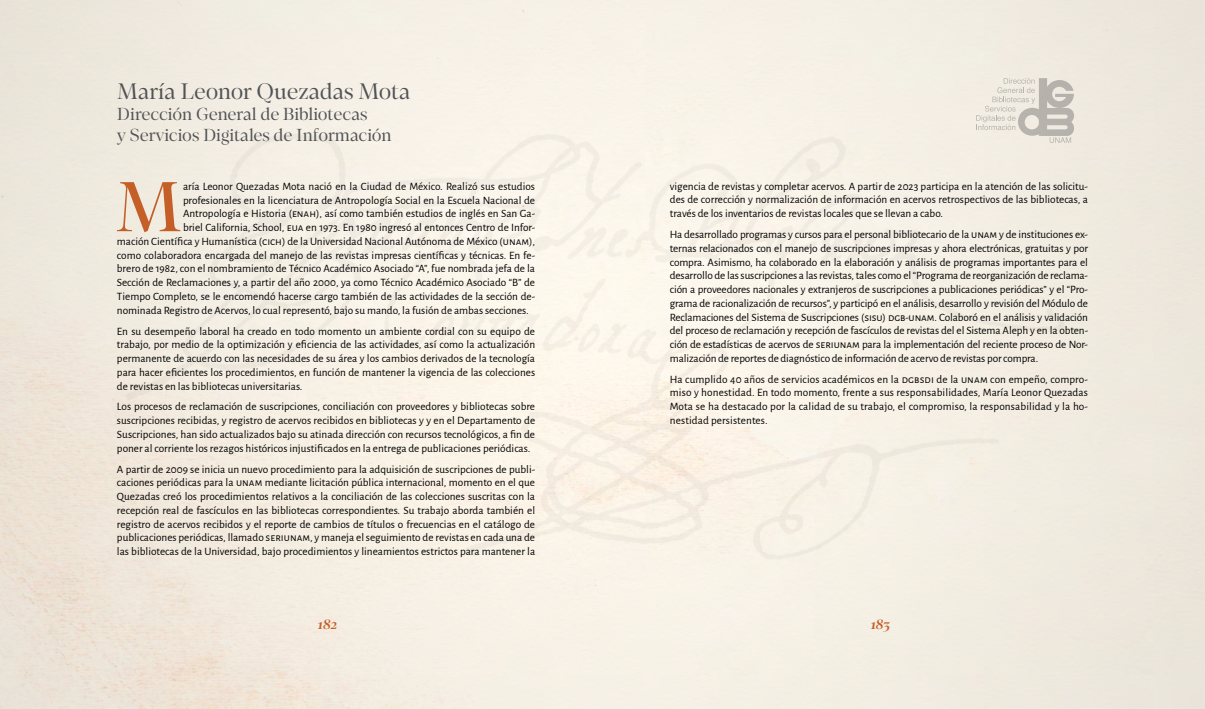
<style>
.page{position:relative;width:1205px;height:709px;background:#fff}
.page>*{position:absolute;margin:0;border:0;box-sizing:border-box;transform-origin:0 0}
.t1{font:200 70.88px "Loretta Display VF";color:#c55f28}
.t2{font:22.5px "Loretta Regular Display";color:#525355}
.t3{font:17.5px/21px "Loretta Regular Display";letter-spacing:-.005em;color:#525355}
.t4{font:italic 200 13.75px "Loretta Display VF";letter-spacing:-.025em;color:#c55f28}
.t5{font:11.25px/13.8px "Alegreya Sans";color:#000;text-align:justify}
</style>
<div class="page">
<svg style="left:976px;top:78px;width:98px;height:65px;background:#dcd7cf"></svg>
<h2 class="t2" style="left:117px;top:75px;width:295px">María Leonor Quezadas Mota</h2>
<h3 class="t3" style="left:117px;top:102px;width:276px">Dirección General de Bibliotecas<br>y Servicios Digitales de Información</h3>
<h1 class="t1" style="left:115px;top:160px;width:70px">M</h1>
<p class="t5" style="left:183px;top:179px;width:354px">aría Leonor Quezadas Mota nació en la Ciudad de México. Realizó sus estudios</p>
<p class="t5" style="left:183px;top:192px;width:354px">profesionales en la licenciatura de Antropología Social en la Escuela Nacional de</p>
<p class="t5" style="left:183px;top:206px;width:354px">Antropología e Historia (enah), así como también estudios de inglés en San Ga-</p>
<p class="t5" style="left:183px;top:220px;width:354px">briel California, School, eua en 1973. En 1980 ingresó al entonces Centro de Infor-</p>
<p class="t5" style="left:117px;top:234px;width:420px">mación Científica y Humanística (cich) de la Universidad Nacional Autónoma de México (unam),</p>
<p class="t5" style="left:117px;top:247px;width:420px">como colaboradora encargada del manejo de las revistas impresas científicas y técnicas. En fe-</p>
<p class="t5" style="left:117px;top:261px;width:420px">brero de 1982, con el nombramiento de Técnico Académico Asociado “A”, fue nombrada jefa de la</p>
<p class="t5" style="left:117px;top:275px;width:420px">Sección de Reclamaciones y, a partir del año 2000, ya como Técnico Académico Asociado “B” de</p>
<p class="t5" style="left:117px;top:289px;width:420px">Tiempo Completo, se le encomendó hacerse cargo también de las actividades de la sección de-</p>
<p class="t5" style="left:117px;top:302px;width:413px">nominada Registro de Acervos, lo cual representó, bajo su mando, la fusión de ambas secciones.</p>
<p class="t5" style="left:117px;top:323px;width:420px">En su desempeño laboral ha creado en todo momento un ambiente cordial con su equipo de trabajo, por medio de la optimización y eficiencia de las actividades, así como la actualización permanente de acuerdo con las necesidades de su área y los cambios derivados de la tecnología para hacer eficientes los procedimientos, en función de mantener la vigencia de las colecciones de revistas en las bibliotecas universitarias.</p>
<p class="t5" style="left:117px;top:399px;width:420px">Los procesos de reclamación de suscripciones, conciliación con proveedores y bibliotecas sobre suscripciones recibidas, y registro de acervos recibidos en bibliotecas y y en el Departamento de Suscripciones, han sido actualizados bajo su atinada dirección con recursos tecnológicos, a fin de poner al corriente los rezagos históricos injustificados en la entrega de publicaciones periódicas.</p>
<p class="t5" style="left:117px;top:461px;width:420px">A partir de 2009 se inicia un nuevo procedimiento para la adquisición de suscripciones de publi&shy;caciones periódicas para la unam mediante licitación pública internacional, momento en el que Quezadas creó los procedimientos relativos a la conciliación de las colecciones suscritas con la recepción real de fascículos en las bibliotecas correspondientes. Su trabajo aborda también el registro de acervos recibidos y el reporte de cambios de títulos o frecuencias en el catálogo de publicaciones periódicas, llamado seriunam, y maneja el seguimiento de revistas en cada una de las bibliotecas de la Universidad, bajo procedimientos y lineamientos estrictos para mantener la</p>
<p class="t5" style="left:670px;top:179px;width:420px">vigencia de revistas y completar acervos. A partir de 2023 participa en la atención de las solicitu&shy;des de corrección y normalización de información en acervos retrospectivos de las bibliotecas, a través de los inventarios de revistas locales que se llevan a cabo.</p>
<p class="t5" style="left:670px;top:227px;width:420px">Ha desarrollado programas y cursos para el personal bibliotecario de la unam y de instituciones ex&shy;ternas relacionados con el manejo de suscripciones impresas y ahora electrónicas, gratuitas y por compra. Asimismo, ha colaborado en la elaboración y análisis de programas importantes para el desarrollo de las suscripciones a las revistas, tales como el “Programa de reorganización de reclama&shy;ción a proveedores nacionales y extranjeros de suscripciones a publicaciones periódicas” y el “Pro&shy;grama de racionalización de recursos”, y participó en el análisis, desarrollo y revisión del Módulo de Reclamaciones del Sistema de Suscripciones (sisu) dgb-unam. Colaboró en el análisis y validación del proceso de reclamación y recepción de fascículos de revistas del el Sistema Aleph y en la obten&shy;ción de estadísticas de acervos de seriunam para la implementación del reciente proceso de Nor&shy;malización de reportes de diagnóstico de información de acervo de revistas por compra.</p>
<p class="t5" style="left:670px;top:371px;width:420px">Ha cumplido 40 años de servicios académicos en la dgbsdi de la unam con empeño, compro&shy;miso y honestidad. En todo momento, frente a sus responsabilidades, María Leonor Quezadas Mota se ha destacado por la calidad de su trabajo, el compromiso, la responsabilidad y la ho&shy;nestidad persistentes.</p>
<p class="t4" style="left:318px;top:614px;width:21px">182</p>
<p class="t4" style="left:870px;top:614px;width:21px">183</p>
</div>
